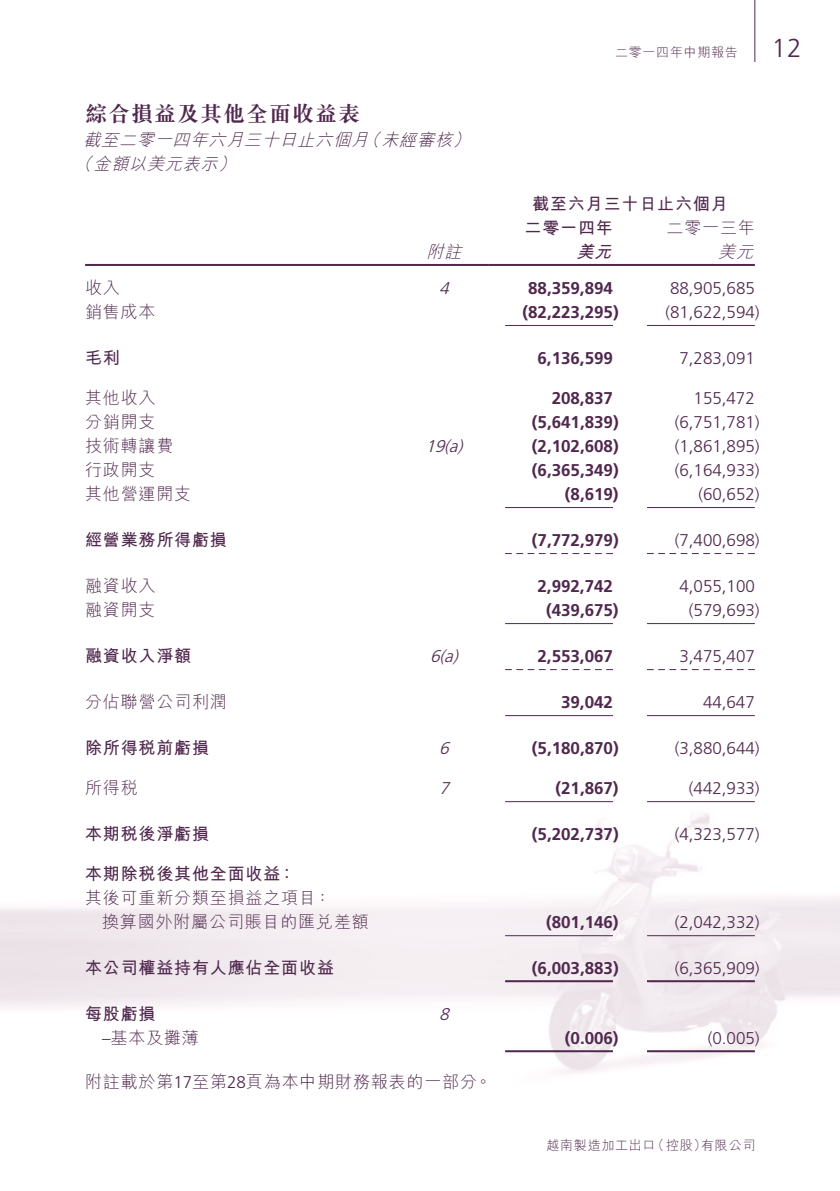
<style>
.page{position:relative;width:840px;height:1191px;background:#fff}
.page>*{position:absolute;margin:0;border:0;box-sizing:border-box;transform-origin:0 0}
.t1{font:300 26px "Frutiger LT Std";color:#50284e}
.Heading_1{font:700 22px "M Sung HK";letter-spacing:.045em;color:#50284e}
.Body_Text{font:300 17px "Frutiger LT Std";color:#50284e}
.Body_Text-2{font:700 17px "Frutiger LT Std";color:#50284e}
.Body_Text-3{font:300 17px "M Hei HK";letter-spacing:.05em;color:#50284e}
.Body_Text-4{font:700 17px "M Hei HK";letter-spacing:.05em;color:#50284e}
.Body_Text-5{font:italic 300 17px "M Hei HK";color:#50284e}
.Body_Text-6{font:italic 300 17px "Frutiger LT Std";color:#50284e}
.Body_Text-7{font:italic 700 17px "M Hei HK";color:#50284e}
.t2{font:300 13px "M Hei HK";letter-spacing:.055em;color:#50284e}
.s1{font-family:"Frutiger LT Std"}
</style>
<div class="page">
<img style="left:1px;top:801px;width:838px;height:273px">
<img style="left:0;top:790px;width:1px;height:304px">
<hr style="left:754px;top:0;width:1px;height:62px;background:#50284e">
<hr style="left:85px;top:264px;width:318px;height:2px;background:#50284e">
<hr style="left:403px;top:264px;width:85px;height:2px;background:#50284e">
<hr style="left:488px;top:264px;width:141px;height:2px;background:#50284e">
<hr style="left:629px;top:264px;width:125px;height:2px;background:#50284e">
<hr style="left:505px;top:325px;width:107px;height:1px;background:#50284e">
<hr style="left:646px;top:325px;width:108px;height:1px;background:#50284e">
<hr style="left:505px;top:507px;width:107px;height:1px;background:#50284e">
<hr style="left:646px;top:507px;width:108px;height:1px;background:#50284e">
<svg style="left:505px;top:553px;width:107px;height:1px"></svg>
<svg style="left:647px;top:553px;width:107px;height:1px"></svg>
<hr style="left:505px;top:623px;width:107px;height:1px;background:#50284e">
<hr style="left:646px;top:623px;width:108px;height:1px;background:#50284e">
<svg style="left:505px;top:669px;width:107px;height:1px"></svg>
<svg style="left:647px;top:669px;width:107px;height:1px"></svg>
<hr style="left:505px;top:715px;width:107px;height:1px;background:#50284e">
<hr style="left:646px;top:715px;width:108px;height:1px;background:#50284e">
<hr style="left:505px;top:801px;width:107px;height:1px;background:#50284e">
<hr style="left:646px;top:801px;width:108px;height:1px;background:#50284e">
<hr style="left:505px;top:935px;width:107px;height:1px;background:#50284e">
<hr style="left:646px;top:935px;width:108px;height:1px;background:#50284e">
<hr style="left:505px;top:980px;width:107px;height:2px;background:#50284e">
<hr style="left:646px;top:980px;width:108px;height:2px;background:#50284e">
<hr style="left:505px;top:1050px;width:107px;height:2px;background:#50284e">
<hr style="left:646px;top:1050px;width:108px;height:2px;background:#50284e">
<p class="t2" style="left:615px;top:45px;width:124px">二零一四年中期報告</p>
<h1 class="t1" style="left:771px;top:33px;width:31px">12</h1>
<p class="Heading_1" style="left:85px;top:103px;width:276px">綜合損益及其他全面收益表</p>
<p class="Body_Text-5" style="left:362px;top:131px;width:23px">（</p>
<p class="Body_Text-5" style="left:452px;top:131px;width:23px">(</p>
<p class="Body_Text-5" style="left:83px;top:131px;width:290px">截至二零一四年六月三十日止六個月</p>
<p class="Body_Text-5" style="left:218px;top:155px;width:23px">(</p>
<p class="Body_Text-5" style="left:381px;top:131px;width:76px">未經審核</p>
<p class="Body_Text-5" style="left:75px;top:155px;width:23px">（</p>
<p class="Body_Text-5" style="left:93px;top:155px;width:130px">金額以美元表示</p>
<p class="Body_Text-4" style="left:532px;top:191px;width:197px">截至六月三十日止六個月</p>
<p class="Body_Text-3" style="left:666px;top:219px;width:90px">二零一三年</p>
<p class="Body_Text-4" style="left:524px;top:215px;width:90px">二零一四年</p>
<p class="Body_Text-5" style="left:426px;top:243px;width:41px">附註</p>
<p class="Body_Text-7" style="left:576px;top:239px;width:42px">美元</p>
<p class="Body_Text-5" style="left:717px;top:243px;width:41px">美元</p>
<p class="Body_Text-3" style="left:85px;top:279px;width:36px">收入</p>
<p class="Body_Text-6" style="left:439px;top:278px;width:16px">4</p>
<p class="Body_Text-2" style="left:528px;top:278px;width:86px">88,359,894</p>
<p class="Body_Text" style="left:669px;top:278px;width:86px">88,905,685</p>
<p class="Body_Text-3" style="left:85px;top:303px;width:72px">銷售成本</p>
<p class="Body_Text-2" style="left:522px;top:302px;width:98px">)82,223,295(</p>
<p class="Body_Text" style="left:665px;top:302px;width:96px">)81,622,594(</p>
<p class="Body_Text-4" style="left:85px;top:345px;width:36px">毛利</p>
<p class="Body_Text-2" style="left:537px;top:348px;width:77px">6,136,599</p>
<p class="Body_Text" style="left:679px;top:348px;width:77px">7,283,091</p>
<p class="Body_Text-3" style="left:85px;top:389px;width:72px">其他收入</p>
<p class="Body_Text-2" style="left:551px;top:388px;width:63px">208,837</p>
<p class="Body_Text" style="left:693px;top:388px;width:63px">155,472</p>
<p class="Body_Text-3" style="left:85px;top:413px;width:72px">分銷開支</p>
<p class="Body_Text-2" style="left:531px;top:412px;width:88px">)5,641,839(</p>
<p class="Body_Text" style="left:674px;top:412px;width:86px">)6,751,781(</p>
<p class="Body_Text-3" style="left:85px;top:437px;width:90px">技術轉讓費</p>
<p class="Body_Text-6" style="left:444px;top:436px;width:25px">(a(</p>
<p class="Body_Text-6" style="left:425px;top:436px;width:26px">19</p>
<p class="Body_Text-2" style="left:531px;top:436px;width:88px">)2,102,608(</p>
<p class="Body_Text" style="left:674px;top:436px;width:86px">)1,861,895(</p>
<p class="Body_Text-3" style="left:85px;top:461px;width:72px">行政開支</p>
<p class="Body_Text-2" style="left:531px;top:460px;width:88px">)6,365,349(</p>
<p class="Body_Text" style="left:674px;top:460px;width:86px">)6,164,933(</p>
<p class="Body_Text-3" style="left:85px;top:485px;width:108px">其他營運開支</p>
<p class="Body_Text-2" style="left:564px;top:484px;width:55px">)8,619(</p>
<p class="Body_Text" style="left:698px;top:484px;width:63px">)60,652(</p>
<p class="Body_Text-4" style="left:85px;top:527px;width:143px">經營業務所得虧損</p>
<p class="Body_Text-2" style="left:531px;top:530px;width:88px">)7,772,979(</p>
<p class="Body_Text" style="left:674px;top:530px;width:86px">)7,400,698(</p>
<p class="Body_Text-3" style="left:85px;top:577px;width:72px">融資收入</p>
<p class="Body_Text-2" style="left:537px;top:576px;width:77px">2,992,742</p>
<p class="Body_Text" style="left:679px;top:576px;width:77px">4,055,100</p>
<p class="Body_Text-3" style="left:85px;top:601px;width:72px">融資開支</p>
<p class="Body_Text-2" style="left:545px;top:600px;width:74px">)439,675(</p>
<p class="Body_Text" style="left:688px;top:600px;width:72px">)579,693(</p>
<p class="Body_Text-4" style="left:85px;top:643px;width:108px">融資收入淨額</p>
<p class="Body_Text-6" style="left:430px;top:646px;width:34px">(a(6</p>
<p class="Body_Text-2" style="left:537px;top:646px;width:77px">2,553,067</p>
<p class="Body_Text" style="left:679px;top:646px;width:77px">3,475,407</p>
<p class="Body_Text-3" style="left:85px;top:693px;width:143px">分佔聯營公司利潤</p>
<p class="Body_Text-2" style="left:560px;top:692px;width:53px">39,042</p>
<p class="Body_Text" style="left:702px;top:692px;width:53px">44,647</p>
<p class="Body_Text-4" style="left:85px;top:735px;width:125px">除所得稅前虧損</p>
<p class="Body_Text-6" style="left:439px;top:738px;width:16px">6</p>
<p class="Body_Text-2" style="left:531px;top:738px;width:88px">)5,180,870(</p>
<p class="Body_Text" style="left:674px;top:738px;width:86px">)3,880,644(</p>
<p class="Body_Text-3" style="left:85px;top:779px;width:54px">所得稅</p>
<p class="Body_Text-6" style="left:439px;top:778px;width:16px">7</p>
<p class="Body_Text-2" style="left:555px;top:778px;width:65px">)21,867(</p>
<p class="Body_Text" style="left:688px;top:778px;width:72px">)442,933(</p>
<p class="Body_Text-4" style="left:85px;top:821px;width:125px">本期稅後淨虧損</p>
<p class="Body_Text-4" style="left:85px;top:861px;width:212px">本期除稅後其他全面收益：</p>
<p class="Body_Text-3" style="left:85px;top:889px;width:247px">其後可重新分類至損益之項目：</p>
<p class="Body_Text-2" style="left:531px;top:824px;width:88px">)5,202,737(</p>
<p class="Body_Text" style="left:674px;top:824px;width:86px">)4,323,577(</p>
<p class="Body_Text-3" style="left:102px;top:913px;width:268px">換算國外附屬公司賬目的匯兌差額</p>
<p class="Body_Text-2" style="left:545px;top:912px;width:74px">)801,146(</p>
<p class="Body_Text" style="left:674px;top:912px;width:86px">)2,042,332(</p>
<p class="Body_Text-4" style="left:85px;top:955px;width:250px">本公司權益持有人應佔全面收益</p>
<p class="Body_Text-2" style="left:531px;top:958px;width:88px">)6,003,883(</p>
<p class="Body_Text" style="left:674px;top:958px;width:86px">)6,365,909(</p>
<p class="Body_Text-4" style="left:85px;top:1001px;width:72px">每股虧損</p>
<p class="Body_Text-6" style="left:439px;top:1004px;width:16px">8</p>
<p class="Body_Text-3" style="left:102px;top:1029px;width:98px"><span class="s1">–</span>基本及攤薄</p>
<p class="Body_Text-3" style="left:85px;top:1073px;width:408px">附註載於第<span class="s1">17</span>至第<span class="s1">28</span>頁為本中期財務報表的一部分。</p>
<p class="Body_Text-2" style="left:564px;top:1028px;width:55px">)0.006(</p>
<p class="Body_Text" style="left:707px;top:1028px;width:53px">)0.005(</p>
<p class="t2" style="left:651px;top:1139px;width:56px">（控股）</p>
<p class="t2" style="left:546px;top:1139px;width:110px">越南製造加工出口</p>
<p class="t2" style="left:700px;top:1139px;width:56px">有限公司</p>
</div>
